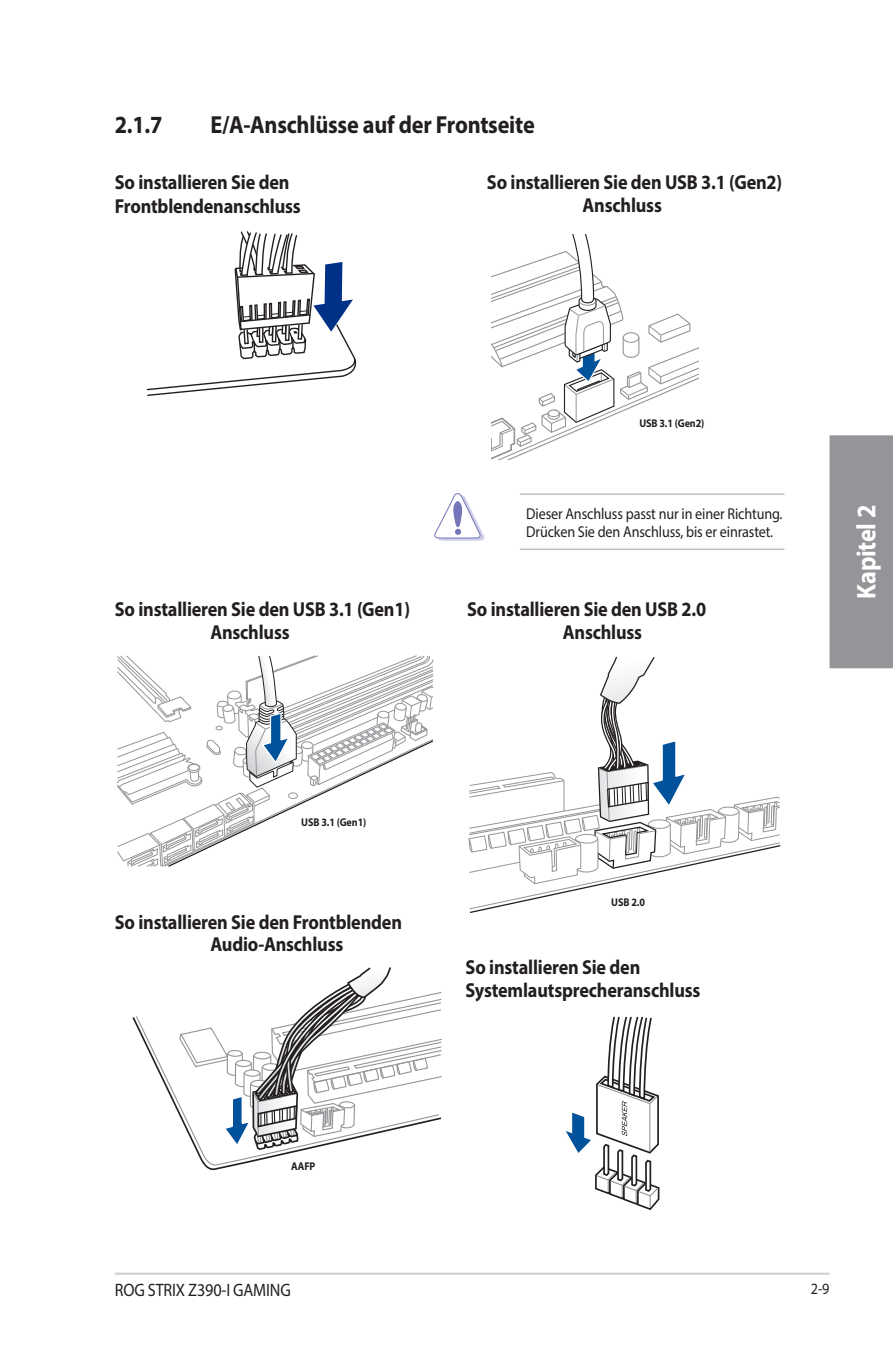
<style>
.page{position:relative;width:893px;height:1346px;background:#fff}
.page>*{position:absolute;margin:0;border:0;box-sizing:border-box;transform-origin:0 0}
.t1{font:700 27px "Myriad Pro";letter-spacing:-.01em;color:#fff;scale:.9 1}
.t2{font:700 24.75px "Myriad Pro";letter-spacing:-.01em;color:#231f20;scale:.9 1}
.t3{font:700 20.25px/22.5px "Myriad Pro";letter-spacing:-.01em;color:#231f20;scale:.9 1}
.t4{font:18px "Myriad Pro";letter-spacing:-.01em;color:#231f20;scale:.9 1}
.t5{font:15.75px/18px "Myriad Pro";letter-spacing:-.01em;color:#231f20;scale:.9 1}
.t6{font:700 11.25px "Myriad Pro";letter-spacing:-.01em;color:#231f20;scale:.9 1}
</style>
<div class="page">
<hr style="left:115px;top:1272px;width:714px;height:3px;background:#d1d2d4">
<div style="left:829px;top:435px;width:64px;height:233px;background:#939598"></div>
<svg style="left:468px;top:656px;width:313px;height:257px"></svg>
<svg style="left:135px;top:967px;width:307px;height:204px"></svg>
<svg style="left:117px;top:655px;width:317px;height:212px"></svg>
<svg style="left:491px;top:234px;width:208px;height:225px"></svg>
<svg style="left:146px;top:231px;width:211px;height:165px"></svg>
<hr style="left:520px;top:493px;width:264px;height:2px;background:#a8a9ad">
<hr style="left:520px;top:549px;width:264px;height:1px;background:#a8a9ad">
<svg style="left:434px;top:493px;width:51px;height:48px"></svg>
<svg style="left:565px;top:1016px;width:95px;height:194px"></svg>
<p class="t2" style="left:115px;top:109px;width:55px">2.1.7</p>
<p class="t2" style="left:210px;top:109px;width:362px">E/A-Anschlüsse auf der Frontseite</p>
<p class="t3" style="left:115px;top:170px;width:208px;line-height:23.6px">So installieren Sie den<br>Frontblendenanschluss</p>
<p class="t3" style="left:583px;top:170px;width:223px;text-indent:-96px">So installieren Sie den USB 3.1 (Gen2)<br>Anschluss</p>
<p class="t3" style="left:210px;top:597px;width:223px;text-indent:-96px">So installieren Sie den USB 3.1 (Gen1)<br>Anschluss</p>
<p class="t6" style="left:639px;top:415px;width:74px">USB 3.1 (Gen2)</p>
<p class="t5" style="left:526px;top:504px;width:286px">Dieser Anschluss passt nur in einer Richtung.<br>Drücken Sie den Anschluss, bis er einrastet.</p>
<p class="t3" style="left:563px;top:597px;width:161px;text-indent:-96px">So installieren Sie den USB 2.0<br>Anschluss</p>
<h1 class="t1" style="left:849px;top:599px;width:106px;rotate:-90deg">Kapitel 2</h1>
<p class="t6" style="left:301px;top:815px;width:74px">USB 3.1 (Gen1)</p>
<p class="t3" style="left:210px;top:910px;width:214px;text-indent:-96px">So installieren Sie den Frontblenden<br>Audio-Anschluss</p>
<p class="t6" style="left:291px;top:1158px;width:28px">AAFP</p>
<p class="t6" style="left:611px;top:895px;width:39px">USB 2.0</p>
<p class="t3" style="left:466px;top:954px;width:262px;line-height:23.6px">So installieren Sie den<br>Systemlautsprecheranschluss</p>
<p class="t4" style="left:115px;top:1278px;width:197px">ROG STRIX Z390-I GAMING</p>
<p class="t5" style="left:811px;top:1279px;width:22px">2-9</p>
</div>
